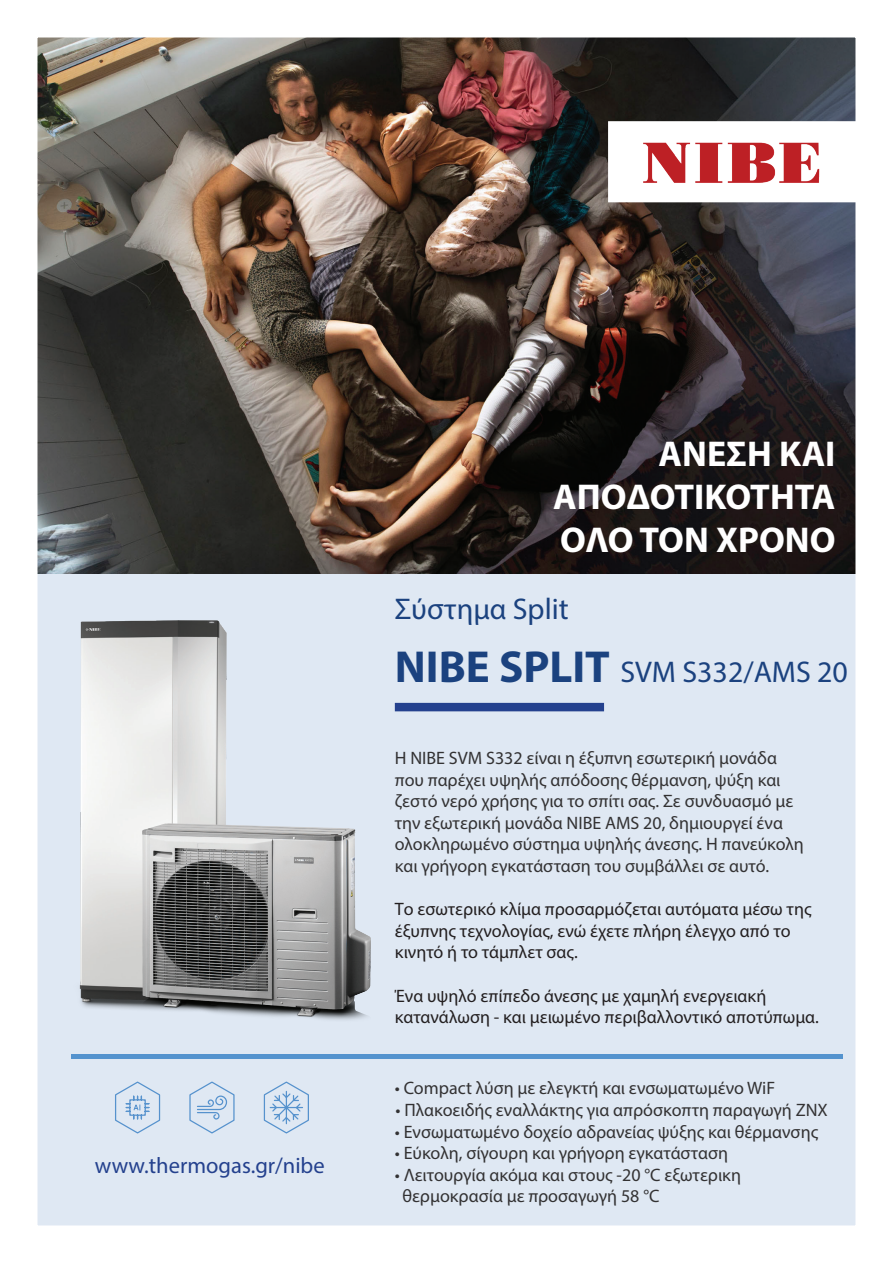
<style>
.page{position:relative;width:893px;height:1263px;background:#fff}
.page>*{position:absolute;margin:0;border:0;box-sizing:border-box;transform-origin:0 0}
.t1{font:700 36px/43.2px "Myriad Pro";color:#fff;text-align:justify}
.t2{font:30px/63px "Myriad Pro";color:#1b427f}
.t3{font:22.5px "Myriad Pro";color:#24418e}
.t4{font:18px/21.6px "Myriad Pro";color:#333233}
.t5{font:18px/21.6px "Myriad Pro";color:#231f20}
.s1{font-weight:700;font-size:45px}
</style>
<div class="page">
<div style="left:0;top:565px;width:893px;height:685px;background:#dfe8f3"></div>
<img style="left:39px;top:39px;width:815px;height:534px">
<div style="left:608px;top:121px;width:258px;height:81px;background:#fff;border:2px solid #fff"></div>
<img style="left:619px;top:122px;width:224px;height:80px">
<div style="left:0;top:0;width:893px;height:1263px;border:38px solid #fff"></div>
<div style="left:395px;top:703px;width:209px;height:8px;background:#24418e"></div>
<svg style="left:115px;top:1081px;width:46px;height:53px"></svg>
<svg style="left:189px;top:1081px;width:46px;height:53px"></svg>
<svg style="left:263px;top:1081px;width:46px;height:53px"></svg>
<div style="left:71px;top:1054px;width:772px;height:5px;background:#5493ce"></div>
<img style="left:29px;top:603px;width:198px;height:431px">
<img style="left:142px;top:823px;width:229px;height:210px">
<p class="t3" style="left:95px;top:1152px;width:231px">www.thermogas.gr/nibe</p>
<h1 class="t1" style="left:553px;top:431px;width:284px;text-indent:105px">ΑΝΕΣΗ ΚΑΙ ΑΠΟΔΟΤΙΚΟΤΗΤΑ ΟΛΟ ΤΟΝ ΧΡΟΝΟ</h1>
<h2 class="t2" style="left:395px;top:577px;width:455px">Σύστημα Split<br><span class="s1">NIBE SPLIT</span> SVM S332/AMS 20</h2>
<p class="t4" style="left:395px;top:747px;width:410px">H NIBE SVM S332 είναι η έξυπνη εσωτερική μονάδα που παρέχει υψηλής απόδοσης θέρμανση, ψύξη και ζεστό νερό χρήσης για το σπίτι σας. Σε συνδυασμό με την εξωτερική μονάδα ΝΙΒΕ AMS 20, δημιουργεί ένα ολοκληρωμένο σύστημα υψηλής άνεσης. Η πανεύκολη και γρήγορη εγκατάσταση του συμβάλλει σε αυτό.</p>
<p class="t5" style="left:395px;top:898px;width:418px">Το εσωτερικό κλίμα προσαρμόζεται αυτόματα μέσω της έξυπνης τεχνολογίας, ενώ έχετε πλήρη έλεγχο από το κινητό ή το τάμπλετ σας.</p>
<p class="t5" style="left:395px;top:984px;width:426px">Ένα υψηλό επίπεδο άνεσης με χαμηλή ενεργειακή κατανάλωση - και μειωμένο περιβαλλοντικό αποτύπωμα.</p>
<p class="t4" style="left:395px;top:1077px;width:382px">• Compact λύση με ελεγκτή και ενσωματωμένο WiF</p>
<p class="t4" style="left:396px;top:1099px;width:434px">• Πλακοειδής εναλλάκτης για απρόσκοπτη παραγωγή ΖΝΧ</p>
<p class="t4" style="left:395px;top:1120px;width:425px">• Ενσωματωμένο δοχείο αδρανείας ψύξης και θέρμανσης</p>
<p class="t4" style="left:395px;top:1142px;width:335px">• Εύκολη, σίγουρη και γρήγορη εγκατάσταση</p>
<p class="t4" style="left:402px;top:1164px;width:340px;text-indent:-8px">• Λειτουργία ακόμα και στους -20 °C εξωτερικη θερμοκρασία με προσαγωγή 58 °C</p>
</div>
